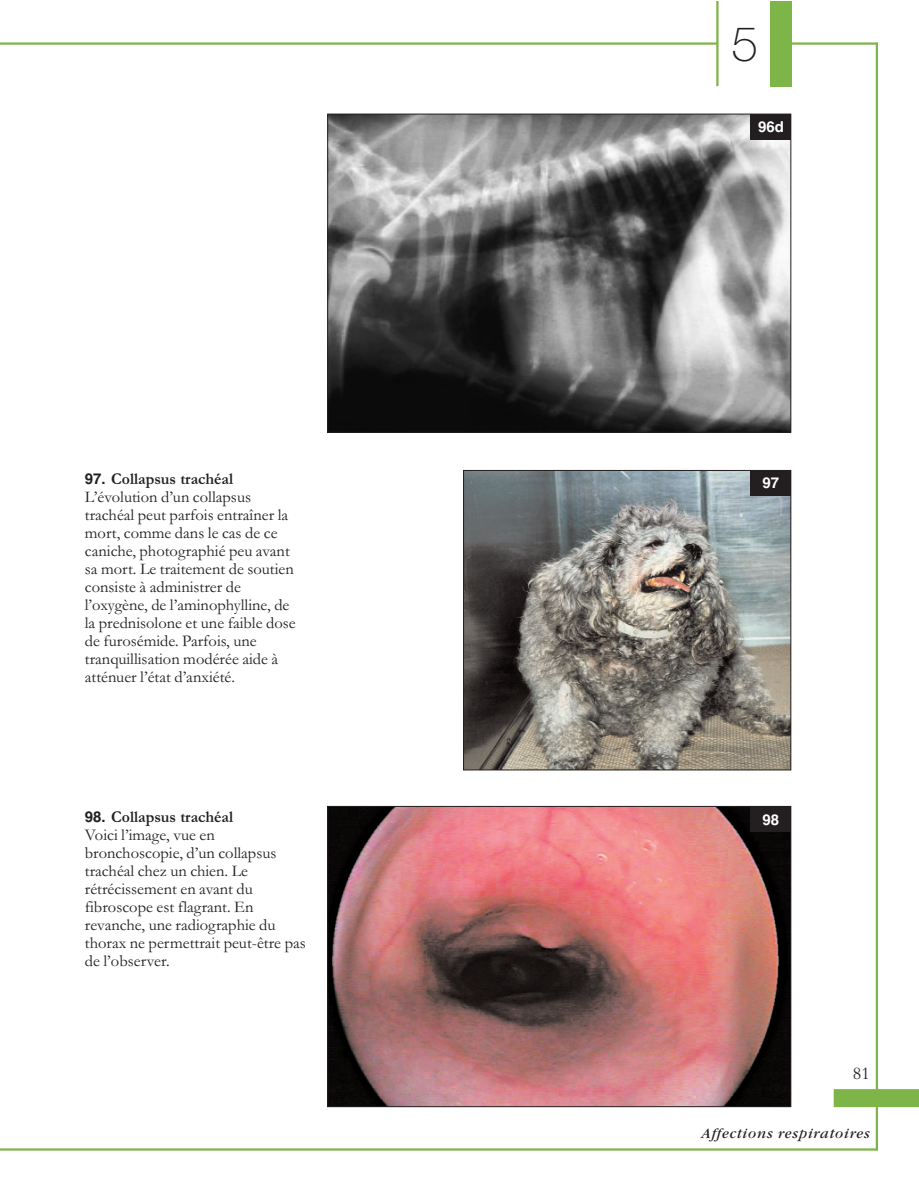
<style>
.page{position:relative;width:919px;height:1191px;background:#fff}
.page>*{position:absolute;margin:0;border:0;box-sizing:border-box;transform-origin:0 0}
.t1{font:100 48px "Helvetica Neue";color:#231f20}
.t2{font:18px "Garamond";color:#231f20}
.t3{font:16.5px/18px "Garamond";color:#231f20}
.t4{font:italic 15px "Garamond";letter-spacing:.055em;color:#231f20}
.t5{font:700 15px "Helvetica";color:#fff}
.s1{font-family:"Helvetica";font-weight:700;font-size:15px}
.s2{font-weight:700}
</style>
<div class="page">
<hr style="left:716px;top:1px;width:2px;height:85px;background:#7db549">
<hr style="left:0;top:42px;width:717px;height:3px;background:#7db549">
<hr style="left:781px;top:42px;width:96px;height:3px;background:#7db549">
<hr style="left:875px;top:43px;width:2px;height:1107px;background:#7db549">
<div style="left:770px;top:1px;width:21px;height:85px;background:#7db549"></div>
<hr style="left:0;top:1148px;width:876px;height:2px;background:#7db549">
<div style="left:833px;top:1089px;width:85px;height:18px;background:#7db549"></div>
<img style="left:329px;top:116px;width:460px;height:314px">
<div style="left:327px;top:114px;width:464px;height:318px;border:1px solid #231f20"></div>
<div style="left:750px;top:114px;width:41px;height:25px;background:#231f20"></div>
<img style="left:465px;top:472px;width:324px;height:296px">
<div style="left:463px;top:470px;width:328px;height:300px;border:1px solid #231f20"></div>
<img style="left:329px;top:808px;width:460px;height:297px">
<div style="left:327px;top:806px;width:464px;height:301px;border:1px solid #231f20"></div>
<div style="left:750px;top:806px;width:41px;height:25px;background:#231f20"></div>
<div style="left:750px;top:470px;width:41px;height:25px;background:#231f20"></div>
<h1 class="t1" style="left:731px;top:26px;width:28px">5</h1>
<p class="t3" style="left:85px;top:471px;width:212px"><span class="s1">97.</span> <span class="s2">Collapsus trachéal<br></span>L’évolution d’un collapsus trachéal peut parfois entraîner la mort, comme dans le cas de ce caniche, photographié peu avant sa mort. Le traitement de soutien consiste à administrer de l’oxygène, de l’aminophylline, de la prednisolone et une faible dose de furosémide. Parfois, une tranquillisation modérée aide à atténuer l’état d’anxiété.</p>
<p class="t5" style="left:758px;top:122px;width:27px">96d</p>
<p class="t5" style="left:762px;top:477px;width:18px">97</p>
<p class="t3" style="left:85px;top:809px;width:222px"><span class="s1">98.</span> <span class="s2">Collapsus trachéal<br></span>Voici l’image, vue en bronchoscopie, d’un collapsus trachéal chez un chien. Le rétrécissement en avant du fibroscope est flagrant. En revanche, une radiographie du thorax ne permettrait peut-être pas de l’observer.</p>
<p class="t5" style="left:762px;top:814px;width:18px">98</p>
<p class="t2" style="left:852px;top:1066px;width:18px">81</p>
<p class="t4" style="left:701px;top:1128px;width:170px">Affections respiratoires</p>
</div>
